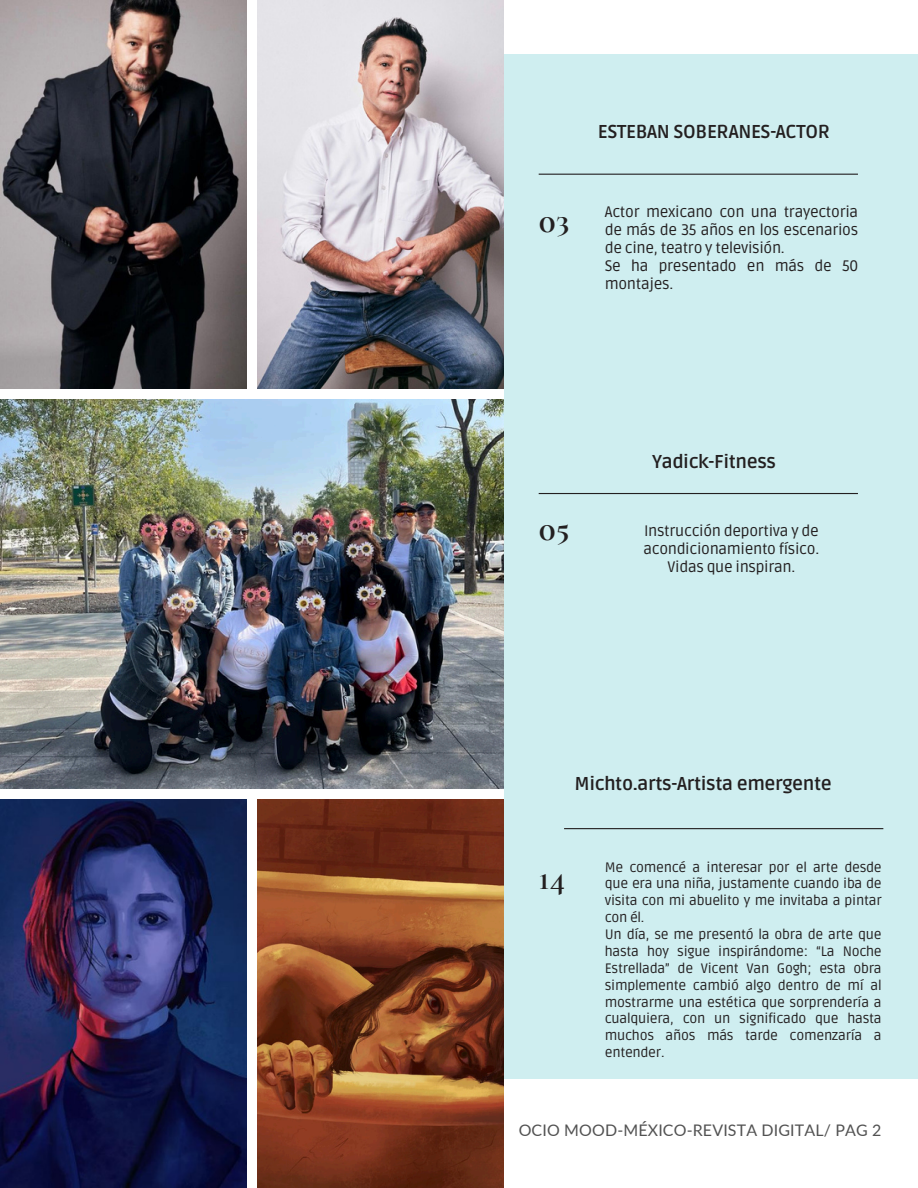
<style>
.page{position:relative;width:918px;height:1188px;background:#fff}
.page>*{position:absolute;margin:0;border:0;box-sizing:border-box;transform-origin:0 0}
.t1{font:700 31.05px "Cormorant SC";color:#231f20}
.t2{font:700 18.6px "Ruda";letter-spacing:-.02em;color:#231f20}
.t3{font:15.9px "Lato";letter-spacing:.01em;color:#525252}
.t4{font:15.3px/18px "Ruda";letter-spacing:-.02em;color:#231f20}
.t5{font:13.8px/16.8px "Ruda";letter-spacing:-.02em;color:#231f20;text-align:justify}
</style>
<div class="page">
<img style="left:0;top:0;width:246px;height:388px">
<img style="left:258px;top:0;width:246px;height:388px">
<img style="left:0;top:399px;width:504px;height:390px">
<img style="left:0;top:800px;width:246px;height:388px">
<img style="left:258px;top:800px;width:246px;height:388px">
<div style="left:504px;top:55px;width:414px;height:1024px;background:#cfeef0"></div>
<hr style="left:539px;top:174px;width:319px;height:1px;background:#231f20">
<hr style="left:539px;top:493px;width:319px;height:1px;background:#231f20">
<hr style="left:564px;top:828px;width:319px;height:1px;background:#231f20">
<h1 class="t2" style="left:598px;top:121px;width:234px">ESTEBAN SOBERANES-ACTOR</h1>
<p class="t1" style="left:539px;top:204px;width:33px">03</p>
<h4 class="t4" style="left:605px;top:203px;width:255px">Actor mexicano con una trayectoria de más de 35 años en los escenarios de cine, teatro y televisión.<br>Se ha presentado en más de 50 montajes.</h4>
<p class="t2" style="left:652px;top:451px;width:125px">Yadick-Fitness</p>
<p class="t1" style="left:539px;top:512px;width:33px">05</p>
<h3 class="t4" style="left:644px;top:523px;width:177px;text-align:center">Instrucción deportiva y de acondicionamiento físico.<br>Vidas que inspiran.</h3>
<p class="t2" style="left:574px;top:773px;width:259px">Michto.arts-Artista emergente</p>
<h4 class="t1" style="left:539px;top:860px;width:28px">14</h4>
<h2 class="t5" style="left:605px;top:859px;width:278px">Me comencé a interesar por el arte desde que era una niña, justamente cuando iba de visita con mi abuelito y me invitaba a pintar con él.</h2>
<p class="t5" style="left:605px;top:926px;width:278px">Un día, se me presentó la obra de arte que hasta hoy sigue inspirándome: “La Noche Estrellada” de Vicent Van Gogh; esta obra simplemente cambió algo dentro de mí al mostrarme una estética que sorprendería a cualquiera, con un significado que hasta muchos años más tarde comenzaría a entender.</p>
<h2 class="t3" style="left:519px;top:1120px;width:364px">OCIO MOOD-MÉXICO-REVISTA DIGITAL/ PAG 2</h2>
</div>
